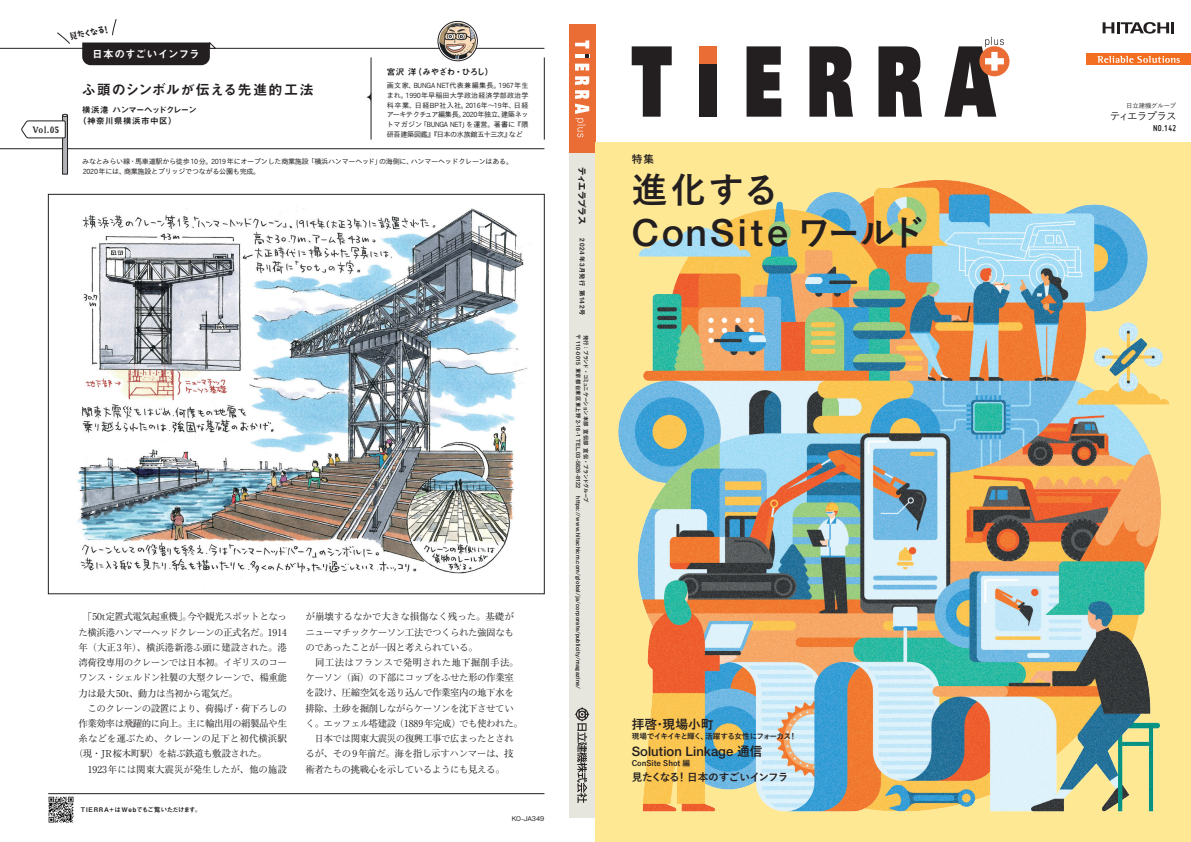
<style>
.page{position:relative;width:1191px;height:842px;background:#fff}
.page>*{position:absolute;margin:0;border:0;box-sizing:border-box;transform-origin:0 0}
.t1{font:500 37.6px "Helvetica Neue LT Pro";letter-spacing:.085em;color:#231f20}
.t2{font:700 35.4px "Yu Go";color:#231f20}
.t3{font:14.2px "Midashi Go Pro MB31";letter-spacing:.02em;color:#231f20}
.t4{font:500 13.1px "Helvetica Neue LT Pro";color:#231f20}
.t5{font:700 12.8px "Yu Go";color:#231f20}
.t6{font:700 10.6px "Yu Go";letter-spacing:-.065em;color:#231f20}
.t7{font:10.6px "Midashi Go Pro MB31";letter-spacing:.02em;color:#fff}
.t8{font:500 10.6px "Yu Go";letter-spacing:-.1em;color:#231f20}
.t9{font:9.9px "AB yurumin";color:#231f20;scale:.94 1}
.t10{font:9.6px/15.2px "IP Aex Mincho";letter-spacing:-.055em;color:#231f20}
.t11{font:9.6px/15.2px "Ryumin Pro";letter-spacing:-.055em;color:#231f20}
.t12{font:9.6px/15.2px "Ryumin Pro";letter-spacing:-.015em;color:#231f20}
.t13{font:9.6px "Ryumin Pro";letter-spacing:.015em;color:#231f20}
.t14{font:9.6px "IP Aex Mincho";letter-spacing:-.01em;color:#231f20}
.t15{font:9.2px "AB yurumin";color:#231f20;scale:.94 1}
.t16{font:700 9.2px "Miso";color:#231f20}
.t17{font:8.5px/11.3px "Midashi Go Pro MB31";color:#231f20}
.t18{font:8.5px "Midashi Go Pro MB31";letter-spacing:-.04em;color:#231f20}
.t19{font:700 8.5px "Gothic MB101 Pro";letter-spacing:-.025em;color:#231f20}
.t20{font:700 7.7px "Yu Go";letter-spacing:-.085em;color:#231f20}
.t21{font:700 7.7px "Yu Go";color:#231f20}
.t22{font:7.1px/9.7px "IP Aex Gothic";letter-spacing:-.04em;color:#231f20;text-align:justify}
.t23{font:6.4px "Midashi Go Pro MB31";letter-spacing:.055em;color:#231f20}
.t24{font:6.4px "Midashi Go Pro MB31";letter-spacing:.09em;color:#231f20}
.t25{font:500 6.4px "Yu Go";letter-spacing:-.005em;color:#231f20}
.t26{font:6px "Gothic MB101 Pro";letter-spacing:-.02em;color:#231f20}
.t27{font:5.7px "Midashi Go Pro MB31";letter-spacing:.05em;color:#231f20;scale:.95 1}
.t28{font:5.7px "Midashi Go Pro MB31";letter-spacing:-.095em;color:#231f20;scale:.95 1}
.s1{font-family:"Gothic BBB Pro";font-weight:500}
.s2{font-family:"IP Aex Mincho"}
.s3{font-family:"Ryumin Pro"}
.s4{font-family:"Yu Go";font-weight:700;font-size:35.4px}
.s5{font-family:"Yu Go";font-weight:700;font-size:12.8px}
</style>
<div class="page">
<hr style="left:0;top:48px;width:544px;height:1px;background:#231f20">
<div style="left:569px;top:25px;width:26px;height:792px;background:#e7e6de"></div>
<div style="left:569px;top:25px;width:26px;height:128px;background:#eb6d36"></div>
<svg style="left:575px;top:40px;width:14px;height:18px"></svg>
<svg style="left:575px;top:64px;width:14px;height:73px"></svg>
<svg style="left:575px;top:707px;width:14px;height:96px"></svg>
<hr style="left:0;top:149px;width:544px;height:1px;background:#231f20">
<hr style="left:48px;top:793px;width:496px;height:1px;background:#231f20">
<img style="left:48px;top:797px;width:26px;height:25px">
<img style="left:77px;top:206px;width:451px;height:369px">
<hr style="left:544px;top:57px;width:1px;height:83px;background:#231f20">
<hr style="left:371px;top:57px;width:1px;height:83px;background:#231f20">
<svg style="left:438px;top:21px;width:39px;height:40px"></svg>
<div style="left:438px;top:21px;width:39px;height:40px;border:1px solid #231f20;border-radius:50%"></div>
<img style="left:439px;top:23px;width:37px;height:36px;border-radius:18px">
<svg style="left:366px;top:91px;width:5px;height:12px"></svg>
<div style="left:63px;top:116px;width:5px;height:58px;background:#b2b3b7"></div>
<div style="left:62px;top:115px;width:6px;height:60px;border:1px solid #231f20"></div>
<svg style="left:21px;top:114px;width:47px;height:25px"></svg>
<svg style="left:82px;top:42px;width:134px;height:23px;background:#332f30"></svg>
<svg style="left:57px;top:32px;width:13px;height:12px"></svg>
<svg style="left:112px;top:19px;width:5px;height:17px"></svg>
<img style="left:595px;top:142px;width:596px;height:700px">
<svg style="left:631px;top:46px;width:40px;height:71px"></svg>
<div style="left:699px;top:46px;width:18px;height:71px;background:#231f20"></div>
<div style="left:699px;top:46px;width:18px;height:18px;background:#eb6d36"></div>
<svg style="left:746px;top:46px;width:35px;height:71px;background:#433f40"></svg>
<svg style="left:809px;top:46px;width:44px;height:71px;background:#494647"></svg>
<svg style="left:878px;top:46px;width:44px;height:71px;background:#494646"></svg>
<div style="left:979px;top:46px;width:30px;height:30px;background:#eb6d36;border-radius:50%"></div>
<svg style="left:944px;top:37px;width:60px;height:80px"></svg>
<svg style="left:1102px;top:22px;width:72px;height:12px"></svg>
<div style="left:1086px;top:54px;width:105px;height:11px;background:#f36e21"></div>
<svg style="left:1097px;top:56px;width:82px;height:7px"></svg>
<p class="t15" style="left:32px;top:125px;width:30px">Vol.05</p>
<p class="t9" style="left:68px;top:32px;width:47px;rotate:-11deg">見たくなる！</p>
<p class="t7" style="left:92px;top:45px;width:109px">日本のすごいインフラ</p>
<p class="t18" style="left:387px;top:65px;width:108px">宮沢 洋（みやざわ・ひろし）</p>
<p class="t22" style="left:387px;top:81px;width:143px">画文家、<span class="s1">BUNGA NET</span>代表兼編集長。1967年生まれ。1990年早稲田大学政治経済学部政治学科卒業、日経<span class="s1">BP</span>社入社。2016年～19年、日経アーキテクチュア編集長。2020年独立、建築ネットマガジン「<span class="s1">BUNGA NET</span>」を運営。著書に『隈研吾建築図鑑』『日本の水族館五十三次』など</p>
<h3 class="t3" style="left:82px;top:79px;width:234px">ふ頭のシンボルが伝える先進的工法</h3>
<p class="t17" style="left:78px;top:103px;width:120px;text-indent:4px">横浜港 ハンマーヘッドクレーン（神奈川県横浜市中区）</p>
<p class="t22" style="left:82px;top:157px;width:432px">みなとみらい線・馬車道駅から徒歩10分。2019年にオープンした商業施設「横浜ハンマーヘッド」の海側に、ハンマーヘッドクレーンはある。<br>2020年には、商業施設とブリッジでつながる公園も完成。</p>
<p class="t11" style="left:79px;top:608px;width:210px">　「50t定置式電気起重機」。今<span class="s2">や</span>観光<span class="s2">スポットとなっ</span></p>
<p class="t10" style="left:79px;top:625px;width:210px">た<span class="s3">横浜港</span>ハンマーヘッドクレーンの<span class="s3">正式名</span>だ<span class="s3">。1914</span></p>
<p class="t12" style="left:79px;top:639px;width:210px">年（大正3年）、横浜港新港<span class="s2">ふ</span>頭<span class="s2">に</span>建設<span class="s2">された</span>。港</p>
<p class="t10" style="left:79px;top:655px;width:210px"><span class="s3">湾荷役専用</span>のクレーンでは<span class="s3">日本初。</span>イギリスのコーワンス<span class="s3">・</span>シェルドン<span class="s3">社製</span>の<span class="s3">大型</span>クレーンで<span class="s3">、楊重能</span></p>
<p class="t11" style="left:79px;top:685px;width:161px">力<span class="s2">は</span>最大50t、動力<span class="s2">は</span>当初<span class="s2">から</span>電気<span class="s2">だ</span>。</p>
<p class="t10" style="left:88px;top:701px;width:201px">このクレーンの<span class="s3">設置</span>により<span class="s3">、荷揚</span>げ<span class="s3">・荷下</span>ろしの</p>
<p class="t11" style="left:79px;top:715px;width:210px">作業効率<span class="s2">は</span>飛躍的<span class="s2">に</span>向上。主<span class="s2">に</span>輸出用<span class="s2">の</span>絹製品<span class="s2">や</span>生</p>
<p class="t14" style="left:78px;top:733px;width:210px"><span class="s3">糸</span>などを<span class="s3">運</span>ぶため<span class="s3">、</span>クレーンの<span class="s3">足下</span>と<span class="s3">初代横浜駅</span></p>
<p class="t12" style="left:78px;top:746px;width:210px;text-indent:-5px">（現・JR桜木町駅）<span class="s2">を</span>結<span class="s2">ぶ</span>鉄道<span class="s2">も</span>敷設<span class="s2">された</span>。　1923年<span class="s2">には</span>関東大震災<span class="s2">が</span>発生<span class="s2">したが</span>、他<span class="s2">の</span>施設</p>
<p class="t23" style="left:81px;top:804px;width:122px">TIERRA+はWebでもご覧いただけます。</p>
<p class="t10" style="left:305px;top:610px;width:210px;text-align:justify">が<span class="s3">崩壊</span>するなかで<span class="s3">大</span>きな<span class="s3">損傷</span>なく<span class="s3">残</span>った<span class="s3">。基礎</span>がニューマチックケーソン<span class="s3">工法</span>でつくられた<span class="s3">強固</span>なものであったことが<span class="s3">一因</span>と<span class="s3">考</span>えられている<span class="s3">。</span></p>
<p class="t13" style="left:305px;top:655px;width:215px">　同工法<span class="s2">はフランスで</span>発明<span class="s2">された</span>地下掘削手法。</p>
<p class="t10" style="left:305px;top:670px;width:210px">ケーソン<span class="s3">（函）</span>の<span class="s3">下部</span>にコップをふせた<span class="s3">形</span>の<span class="s3">作業室</span></p>
<p class="t11" style="left:305px;top:685px;width:210px"><span class="s2">を</span>設<span class="s2">け</span>、圧縮空気<span class="s2">を</span>送<span class="s2">り</span>込<span class="s2">んで</span>作業室内<span class="s2">の</span>地下水<span class="s2">を</span></p>
<p class="t10" style="left:305px;top:701px;width:210px"><span class="s3">排除、土砂</span>を<span class="s3">掘削</span>しながらケーソンを<span class="s3">沈下</span>させてい</p>
<p class="t11" style="left:305px;top:715px;width:219px"><span class="s2">く</span>。<span class="s2">エッフェル</span>塔建設（1889年完成）<span class="s2">でも</span>使<span class="s2">われた</span>。　日本<span class="s2">では</span>関東大震災<span class="s2">の</span>復興工事<span class="s2">で</span>広<span class="s2">まったとされ</span></p>
<p class="t10" style="left:305px;top:747px;width:210px">るが<span class="s3">、</span>その<span class="s3">9年前</span>だ<span class="s3">。海</span>を<span class="s3">指</span>し<span class="s3">示</span>すハンマーは<span class="s3">、技術者</span>たちの<span class="s3">挑戦心</span>を<span class="s3">示</span>しているようにも<span class="s3">見</span>える<span class="s3">。</span></p>
<p class="t26" style="left:512px;top:814px;width:34px">KO-JA349</p>
<p class="t19" style="left:589px;top:167px;width:59px;rotate:90deg">ティエラプラス</p>
<p class="t24" style="left:587px;top:238px;width:78px;rotate:90deg">2024年3月発行 第142号</p>
<p class="t27" style="left:583px;top:334px;width:375px;rotate:90deg">〒 110-0015 東京都台東区東上野 2-16-1 TEL.03-5826-8122　 https://www.hitachicm.com/global/ja/corporate/publicity/magazine/</p>
<p class="t28" style="left:590px;top:334px;width:179px;rotate:90deg">発行：ブランド・コミュニケーション本部 宣伝部 宣伝・ブランドグループ</p>
<p class="t6" style="left:631px;top:153px;width:24px">特集</p>
<h2 class="t2" style="left:631px;top:170px;width:149px">進化する</h2>
<h1 class="t1" style="left:631px;top:210px;width:296px">ConSite <span class="s4">ワールド</span></h1>
<h3 class="t5" style="left:631px;top:717px;width:83px">拝啓・現場小町</h3>
<p class="t20" style="left:631px;top:731px;width:167px">現場でイキイキと輝く、活躍する女性にフォーカス！</p>
<h3 class="t4" style="left:631px;top:743px;width:132px">Solution Linkage <span class="s5">通信</span></h3>
<p class="t21" style="left:631px;top:759px;width:60px">ConSite Shot 編</p>
<p class="t6" style="left:631px;top:771px;width:158px">見たくなる！ 日本のすごいインフラ</p>
<p class="t25" style="left:1126px;top:100px;width:52px">日立建機グループ</p>
<p class="t8" style="left:1109px;top:106px;width:68px">ティエラプラス</p>
<p class="t16" style="left:1153px;top:123px;width:25px">NO.142</p>
</div>
